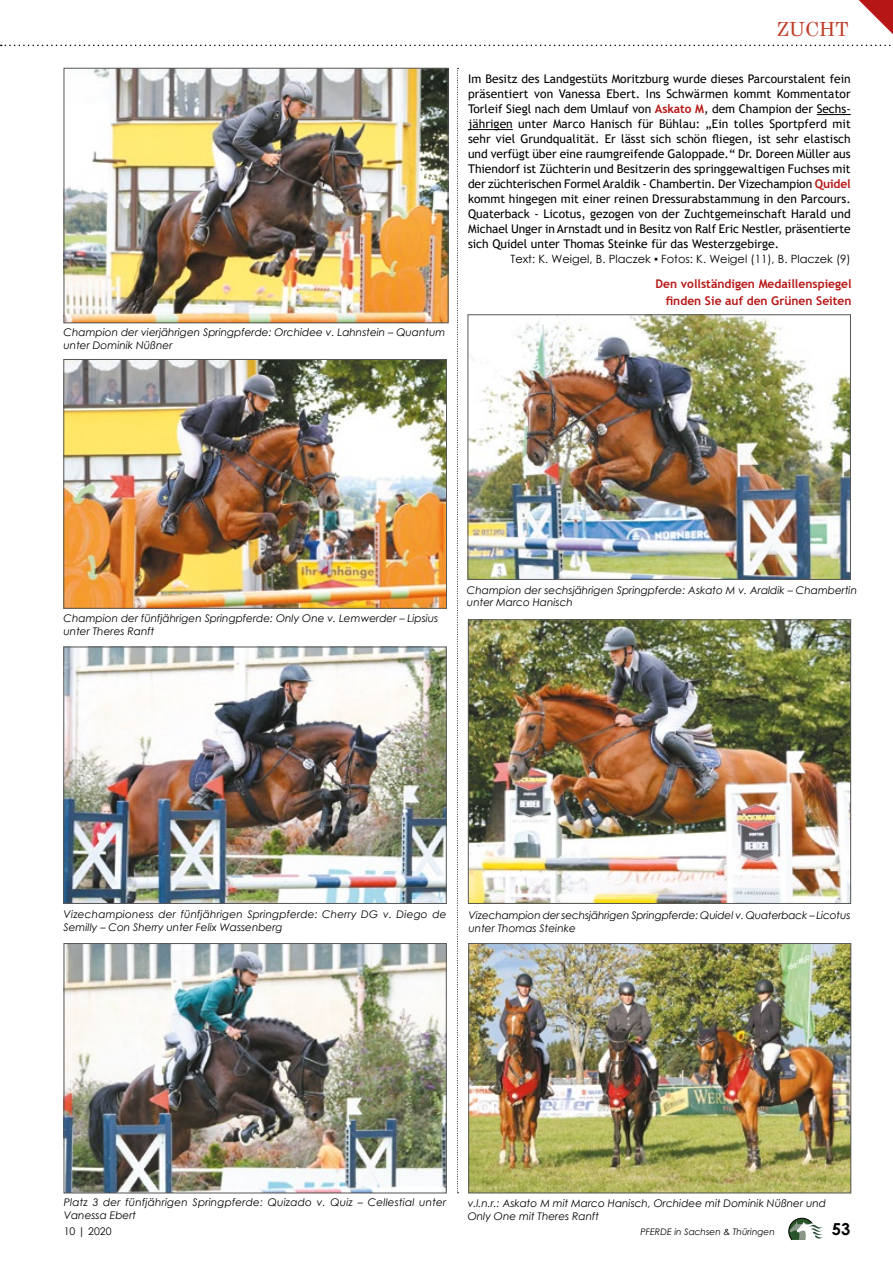
<style>
.page{position:relative;width:893px;height:1263px;background:#fff}
.page>*{position:absolute;margin:0;border:0;box-sizing:border-box;transform-origin:0 0}
.t1{font:19.5px "Century";color:#c03d29}
.t2{font:700 16.5px "Century Gothic";color:#000}
.t3{font:12px/15px "Trebuchet MS";color:#000;text-align:justify}
.t4{font:700 12px/16.5px "Trebuchet MS";color:#b61615;text-align:right}
.t5{font:11.4px "Century Gothic";color:#000}
.t6{font:italic 10.5px/12.6px "Century Gothic";color:#000}
.t7{font:10.5px "Century Gothic";color:#000}
.t8{font:italic 9px "Century Gothic";color:#000}
.s1{font-weight:700;color:#b61615}
</style>
<div class="page">
<svg style="left:1px;top:0;width:892px;height:47px"></svg>
<svg style="left:788px;top:1217px;width:35px;height:24px"></svg>
<img style="left:470px;top:317px;width:379px;height:261px">
<div style="left:468px;top:315px;width:383px;height:265px;border:1px solid #575756"></div>
<img style="left:66px;top:70px;width:380px;height:251px">
<div style="left:64px;top:68px;width:384px;height:255px;border:1px solid #575756"></div>
<img style="left:66px;top:361px;width:379px;height:245px">
<div style="left:64px;top:359px;width:383px;height:249px;border:1px solid #575756"></div>
<hr style="left:817px;top:114px;width:34px;height:1px;background:#000">
<hr style="left:468px;top:129px;width:45px;height:1px;background:#000">
<svg style="left:457px;top:68px;width:1px;height:1125px"></svg>
<img style="left:66px;top:649px;width:378px;height:253px">
<div style="left:64px;top:647px;width:382px;height:257px;border:1px solid #575756"></div>
<img style="left:66px;top:945px;width:378px;height:246px">
<div style="left:64px;top:943px;width:382px;height:250px;border:1px solid #575756"></div>
<img style="left:470px;top:622px;width:379px;height:280px">
<div style="left:468px;top:620px;width:383px;height:284px;border:1px solid #575756"></div>
<img style="left:470px;top:945px;width:379px;height:246px">
<div style="left:468px;top:943px;width:383px;height:250px;border:1px solid #575756"></div>
<h1 class="t1" style="left:777px;top:12px;width:73px">ZUCHT</h1>
<p class="t3" style="left:468px;top:71px;width:384px">Im Besitz des Landgestüts Moritzburg wurde dieses Parcourstalent fein präsentiert von Vanessa Ebert. Ins Schwärmen kommt Kommentator Torleif Siegl nach dem Umlauf von <span class="s1">Askato M</span>, dem Champion der Sechs&shy;jährigen unter Marco Hanisch für Bühlau: „Ein tolles Sportpferd mit sehr viel Grundqualität. Er lässt sich schön fliegen, ist sehr elastisch und verfügt über eine raumgreifende Galoppade.“ Dr. Doreen Müller aus Thiendorf ist Züchterin und Besitzerin des springgewaltigen Fuchses mit der züchterischen Formel Araldik - Chambertin. Der Vizechampion <span class="s1">Quidel </span>kommt hingegen mit einer reinen Dressurabstammung in den Parcours.<br>Quaterback - Licotus, gezogen von der Zuchtgemeinschaft Harald und Michael Unger in Arnstadt und in Besitz von Ralf Eric Nestler, präsentierte sich Quidel unter Thomas Steinke für das Westerzgebirge.</p>
<p class="t5" style="left:511px;top:251px;width:342px">Text: K. Weigel, B. Placzek ▪ Fotos: K. Weigel (11), B. Placzek (9)</p>
<p class="t6" style="left:64px;top:326px;width:383px">Champion der vierjährigen Springpferde: Orchidee v. Lahnstein – Quantum unter Dominik Nüßner</p>
<p class="t4" style="left:656px;top:276px;width:198px">Den vollständigen Medaillenspiegel finden Sie auf den Grünen Seiten</p>
<p class="t6" style="left:64px;top:612px;width:376px">Champion der fünfjährigen Springpferde: Only One v. Lemwerder – Lipsius unter Theres Ranft</p>
<p class="t6" style="left:467px;top:583px;width:392px">Champion der sechsjährigen Springpferde: Askato M v. Araldik – Chambertin unter Marco Hanisch</p>
<p class="t6" style="left:64px;top:908px;width:384px">Vizechampioness der fünfjährigen Springpferde: Cherry DG v. Diego de<br>Semilly – Con Sherry unter Felix Wassenberg</p>
<p class="t6" style="left:469px;top:909px;width:383px">Vizechampion der sechsjährigen Springpferde: Quidel v. Quaterback – Licotus unter Thomas Steinke</p>
<p class="t6" style="left:64px;top:1196px;width:384px">Platz 3 der fünfjährigen Springpferde: Quizado v. Quiz – Cellestial unter<br>Vanessa Ebert</p>
<p class="t6" style="left:468px;top:1197px;width:360px">v.l.n.r.: Askato M mit Marco Hanisch, Orchidee mit Dominik Nüßner und<br>Only One mit Theres Ranft</p>
<p class="t7" style="left:64px;top:1224px;width:49px">10 | 2020</p>
<p class="t8" style="left:640px;top:1225px;width:136px">PFERDE in Sachsen &amp; Thüringen</p>
<h2 class="t2" style="left:832px;top:1216px;width:20px">53</h2>
</div>
